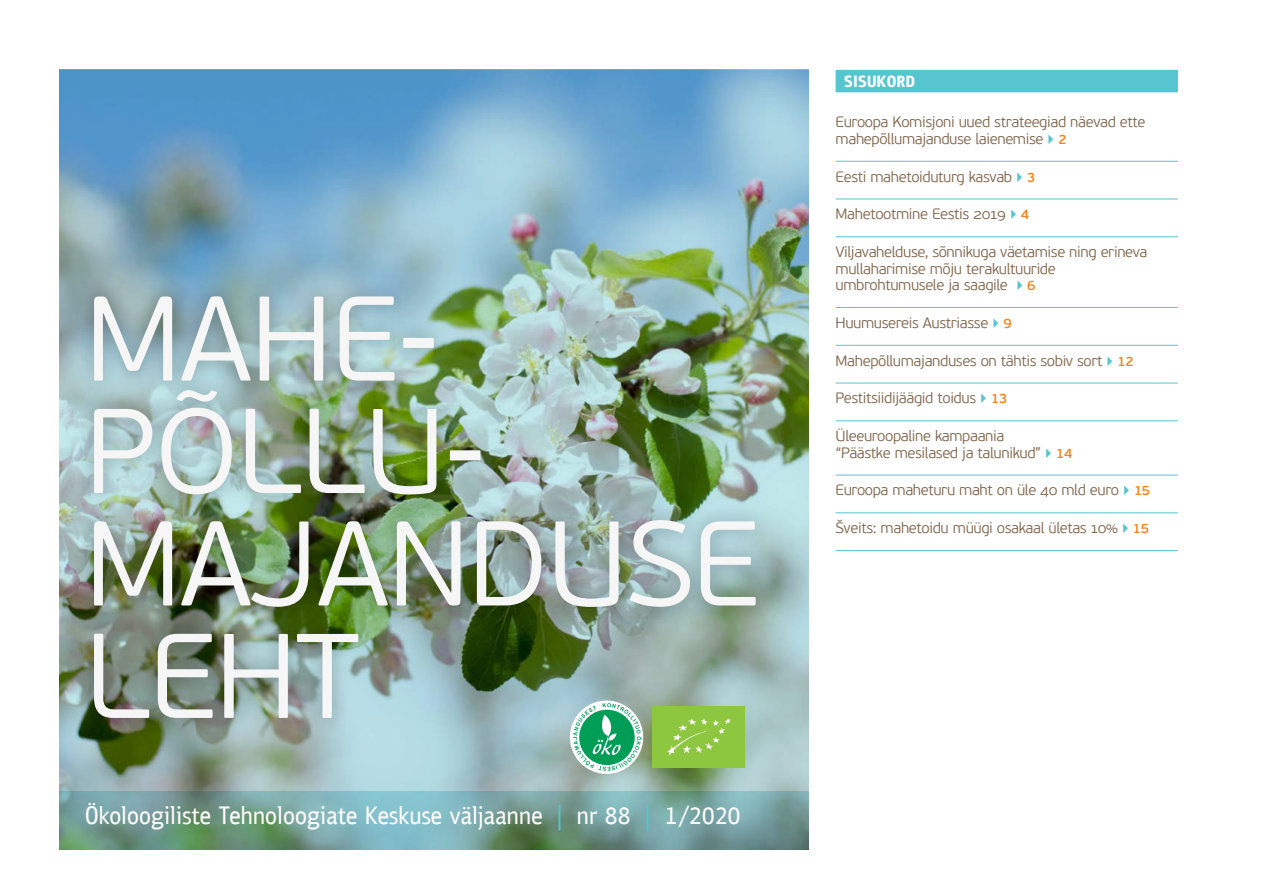
<style>
.page{position:relative;width:1263px;height:893px;background:#fff}
.page>*{position:absolute;margin:0;border:0;box-sizing:border-box;transform-origin:0 0}
.t1{font:300 120px/112.5px "PF Beau Sans Pro";letter-spacing:-.015em;color:#f6f6f6}
.t2{font:25.5px "PF Bulletin Sans Pro";color:#fff}
.t3{font:300 15px/16.5px "PF Beau Sans Pro";letter-spacing:-.025em;color:#81674d}
.s1{font-size:13.5px;color:#56c5d0}
.s2{font-weight:600;font-size:13.5px;color:#f5841f}
</style>
<div class="page">
<img style="left:59px;top:70px;width:750px;height:721px">
<div style="left:74px;top:278px;width:699px;height:459px;background:#000;opacity:.35"></div>
<div style="left:836px;top:70px;width:342px;height:22px;background:#56c5d0"></div>
<svg style="left:59px;top:791px;width:750px;height:58px;background:#739f98"></svg>
<hr style="left:836px;top:161px;width:342px;height:1px;background:#56c5d0">
<hr style="left:836px;top:199px;width:342px;height:1px;background:#56c5d0">
<hr style="left:836px;top:236px;width:342px;height:1px;background:#56c5d0">
<hr style="left:836px;top:307px;width:342px;height:1px;background:#56c5d0">
<hr style="left:836px;top:345px;width:342px;height:1px;background:#56c5d0">
<hr style="left:836px;top:383px;width:342px;height:1px;background:#56c5d0">
<hr style="left:836px;top:420px;width:342px;height:1px;background:#56c5d0">
<hr style="left:836px;top:475px;width:342px;height:1px;background:#56c5d0">
<hr style="left:836px;top:512px;width:342px;height:1px;background:#56c5d0">
<hr style="left:836px;top:550px;width:342px;height:1px;background:#56c5d0">
<div style="left:652px;top:706px;width:92px;height:62px;background:#8dc63f"></div>
<svg style="left:667px;top:718px;width:64px;height:38px"></svg>
<svg style="left:570px;top:700px;width:73px;height:74px"></svg>
<svg style="left:86px;top:803px;width:24px;height:21px"></svg>
<svg style="left:152px;top:806px;width:16px;height:23px"></svg>
<svg style="left:177px;top:806px;width:3px;height:18px"></svg>
<svg style="left:201px;top:811px;width:9px;height:13px"></svg>
<svg style="left:219px;top:806px;width:32px;height:18px"></svg>
<svg style="left:308px;top:806px;width:29px;height:23px"></svg>
<svg style="left:347px;top:811px;width:10px;height:13px"></svg>
<svg style="left:367px;top:806px;width:21px;height:18px"></svg>
<svg style="left:400px;top:806px;width:9px;height:18px"></svg>
<svg style="left:432px;top:811px;width:9px;height:13px"></svg>
<svg style="left:462px;top:807px;width:10px;height:17px"></svg>
<svg style="left:478px;top:806px;width:28px;height:24px"></svg>
<svg style="left:532px;top:811px;width:10px;height:13px"></svg>
<svg style="left:559px;top:805px;width:2px;height:25px"></svg>
<svg style="left:591px;top:811px;width:6px;height:13px"></svg>
<svg style="left:606px;top:807px;width:24px;height:17px"></svg>
<svg style="left:647px;top:805px;width:1px;height:25px"></svg>
<svg style="left:667px;top:806px;width:73px;height:21px;background:#7aa7a9"></svg>
<h1 class="t1" style="left:85px;top:285px;width:676px">MAHE-<br>PÕLLU-<br>MAJANDUSE<br>LEHT</h1>
<h2 class="t2" style="left:109px;top:801px;width:92px">□●□□ ● ▲▼</h2>
<h2 class="t2" style="left:253px;top:801px;width:94px">■□●□□ ▼</h2>
<h2 class="t2" style="left:389px;top:801px;width:144px">▲◆▲ ❖● ■■</h2>
<h2 class="t2" style="left:577px;top:801px;width:13px">■</h2>
<p class="t3" style="left:836px;top:114px;width:311px">Euroopa Komisjoni uued strateegiad näevad ette mahepõllumajanduse laienemise <span class="s1">▶</span> <span class="s2">2</span></p>
<p class="t3" style="left:836px;top:168px;width:201px">Eesti mahetoiduturg kasvab <span class="s1">▶</span> <span class="s2">3</span></p>
<p class="t3" style="left:836px;top:206px;width:195px">Mahetootmine Eestis 2019 <span class="s1">▶</span> <span class="s2">4</span></p>
<p class="t3" style="left:836px;top:244px;width:313px">Viljavahelduse, sõnnikuga väetamise ning erineva mullaharimise mõju terakultuuride umbrohtumusele ja saagile <span class="s1">▶</span> <span class="s2">6</span></p>
<p class="t3" style="left:836px;top:315px;width:178px">Huumusereis Austriasse <span class="s1">▶</span> <span class="s2">9</span></p>
<p class="t3" style="left:836px;top:352px;width:300px">Mahepõllumajanduses on tähtis sobiv sort <span class="s1">▶</span> <span class="s2">12</span></p>
<p class="t3" style="left:836px;top:390px;width:173px">Pestitsiidijäägid toidus <span class="s1">▶</span> <span class="s2">13</span></p>
<p class="t3" style="left:836px;top:428px;width:238px">Üleeuroopaline kampaania<br>“Päästke mesilased ja talunikud” <span class="s1">▶</span> <span class="s2">14</span></p>
<p class="t3" style="left:836px;top:482px;width:316px">Euroopa maheturu maht on üle 40 mld euro <span class="s1">▶</span> <span class="s2">15</span></p>
<p class="t3" style="left:836px;top:520px;width:315px">Šveits: mahetoidu müügi osakaal ületas 10% <span class="s1">▶</span> <span class="s2">15</span></p>
</div>
